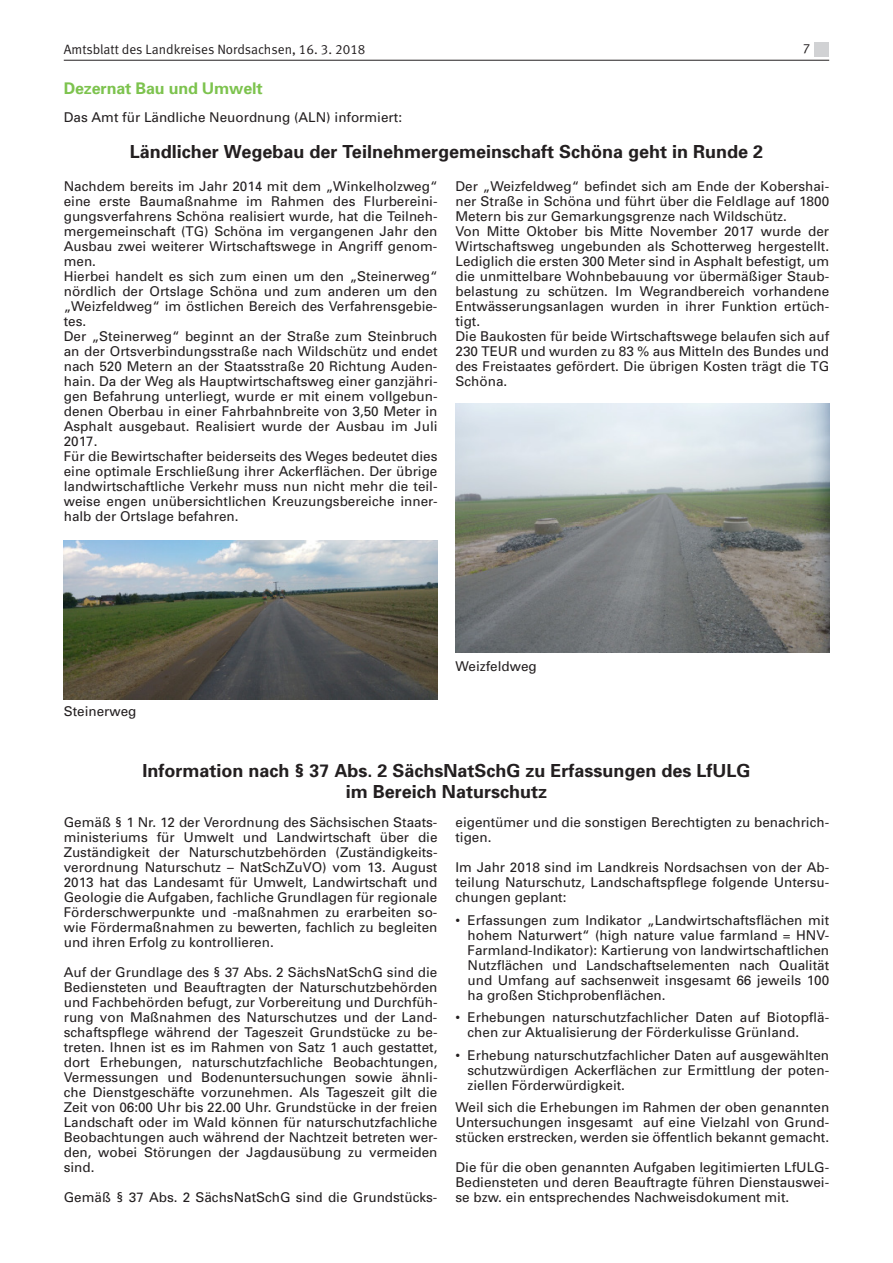
<style>
.page{position:relative;width:893px;height:1263px;background:#fff}
.page>*{position:absolute;margin:0;border:0;box-sizing:border-box;transform-origin:0 0}
.t1{font:700 18px/21px "Univers";color:#231f20;text-align:center}
.t2{font:700 16.05px "Univers";letter-spacing:-.01em;color:#7dc34e}
.t3{font:13.5px/15px "Univers";color:#231f20;text-align:justify}
.t4{font:13.5px "Meta Normal LF";color:#231f20}
</style>
<div class="page">
<hr style="left:64px;top:60px;width:765px;height:1px;background:#231f20">
<div style="left:814px;top:43px;width:15px;height:14px;background:#d1d2d4"></div>
<img style="left:64px;top:541px;width:374px;height:159px">
<img style="left:455px;top:404px;width:374px;height:249px">
<p class="t4" style="left:64px;top:41px;width:303px">Amtsblatt des Landkreises Nordsachsen, 16. 3. 2018</p>
<p class="t4" style="left:803px;top:41px;width:9px">7</p>
<p class="t2" style="left:64px;top:78px;width:200px">Dezernat Bau und Umwelt</p>
<p class="t3" style="left:64px;top:109px;width:340px">Das Amt für Ländliche Neuordnung (ALN) informiert:</p>
<h1 class="t1" style="left:130px;top:140px;width:635px">Ländlicher Wegebau der Teilnehmergemeinschaft Schöna geht in Runde 2</h1>
<p class="t3" style="left:64px;top:179px;width:375px;text-align:left">Nachdem bereits im Jahr 2014 mit dem „Winkelholzweg“ eine erste Baumaßnahme im Rahmen des Flurbereini&shy;gungsverfahrens Schöna realisiert wurde, hat die Teilneh&shy;mergemeinschaft (TG) Schöna im vergangenen Jahr den Ausbau zwei weiterer Wirtschaftswege in Angriff genom&shy;men.<br>Hierbei handelt es sich zum einen um den „Steinerweg“ nördlich der Ortslage Schöna und zum anderen um den „Weizfeldweg“ im östlichen Bereich des Verfahrensgebie&shy;tes.<br>Der „Steinerweg“ beginnt an der Straße zum Steinbruch an der Ortsverbindungsstraße nach Wildschütz und endet nach 520 Metern an der Staatsstraße 20 Richtung Auden&shy;hain. Da der Weg als Hauptwirtschaftsweg einer ganzjähri&shy;gen Befahrung unterliegt, wurde er mit einem vollgebun&shy;denen Oberbau in einer Fahrbahnbreite von 3,50 Meter in Asphalt ausgebaut. Realisiert wurde der Ausbau im Juli 2017.<br>Für die Bewirtschafter beiderseits des Weges bedeutet dies eine optimale Erschließung ihrer Ackerflächen. Der übrige landwirtschaftliche Verkehr muss nun nicht mehr die teil&shy;weise engen unübersichtlichen Kreuzungsbereiche inner&shy;halb der Ortslage befahren.</p>
<p class="t3" style="left:455px;top:179px;width:375px;text-align:left">Der „Weizfeldweg“ befindet sich am Ende der Kobershai&shy;ner Straße in Schöna und führt über die Feldlage auf 1800<br>Metern bis zur Gemarkungsgrenze nach Wildschütz.<br>Von Mitte Oktober bis Mitte November 2017 wurde der Wirtschaftsweg ungebunden als Schotterweg hergestellt.<br>Lediglich die ersten 300 Meter sind in Asphalt befestigt, um die unmittelbare Wohnbebauung vor übermäßiger Staub&shy;belastung zu schützen. Im Wegrandbereich vorhandene Entwässerungsanlagen wurden in ihrer Funktion ertüch&shy;tigt.<br>Die Baukosten für beide Wirtschaftswege belaufen sich auf 230 TEUR und wurden zu 83 % aus Mitteln des Bundes und des Freistaates gefördert. Die übrigen Kosten trägt die TG Schöna.</p>
<p class="t3" style="left:64px;top:704px;width:74px">Steinerweg</p>
<p class="t3" style="left:455px;top:659px;width:83px">Weizfeldweg</p>
<h1 class="t1" style="left:142px;top:759px;width:610px">Information nach § 37 Abs. 2 SächsNatSchG zu Erfassungen des LfULG im Bereich Naturschutz</h1>
<p class="t3" style="left:64px;top:814px;width:375px">Gemäß § 1 Nr. 12 der Verordnung des Sächsischen Staats&shy;ministeriums für Umwelt und Landwirtschaft über die Zuständigkeit der Naturschutzbehörden (Zuständigkeits&shy;verordnung Naturschutz – NatSchZuVO) vom 13. August 2013 hat das Landesamt für Umwelt, Landwirtschaft und Geologie die Aufgaben, fachliche Grundlagen für regionale Förderschwerpunkte und -maßnahmen zu erarbeiten so&shy;wie Fördermaßnahmen zu bewerten, fachlich zu begleiten und ihren Erfolg zu kontrollieren.</p>
<p class="t3" style="left:64px;top:964px;width:375px">Auf der Grundlage des § 37 Abs. 2 SächsNatSchG sind die Bediensteten und Beauftragten der Naturschutzbehörden und Fachbehörden befugt, zur Vorbereitung und Durchfüh&shy;rung von Maßnahmen des Naturschutzes und der Land&shy;schaftspflege während der Tageszeit Grundstücke zu be&shy;treten. Ihnen ist es im Rahmen von Satz 1 auch gestattet, dort Erhebungen, naturschutzfachliche Beobachtungen, Vermessungen und Bodenuntersuchungen sowie ähnli&shy;che Dienstgeschäfte vorzunehmen. Als Tageszeit gilt die Zeit von 06:00 Uhr bis 22.00 Uhr. Grundstücke in der freien Landschaft oder im Wald können für naturschutzfachliche Beobachtungen auch während der Nachtzeit betreten wer&shy;den, wobei Störungen der Jagdausübung zu vermeiden sind.</p>
<p class="t3" style="left:64px;top:1189px;width:375px">Gemäß § 37 Abs. 2 SächsNatSchG sind die Grundstücks-</p>
<p class="t3" style="left:455px;top:814px;width:375px">eigentümer und die sonstigen Berechtigten zu benachrich&shy;tigen.</p>
<p class="t3" style="left:455px;top:859px;width:375px">Im Jahr 2018 sind im Landkreis Nordsachsen von der Ab&shy;teilung Naturschutz, Landschaftspflege folgende Untersu&shy;chungen geplant:</p>
<p class="t3" style="left:467px;top:912px;width:363px;text-indent:-12px">• Erfassungen zum Indikator „Landwirtschaftsflächen mit hohem Naturwert“ (high nature value farmland = HNV-Farmland-Indikator): Kartierung von landwirtschaftlichen Nutzflächen und Landschaftselementen nach Qualität und Umfang auf sachsenweit insgesamt 66 jeweils 100 ha großen Stichprobenflächen.</p>
<p class="t3" style="left:467px;top:1009px;width:363px;text-indent:-12px">• Erhebungen naturschutzfachlicher Daten auf Biotopflä&shy;chen zur Aktualisierung der Förderkulisse Grünland.</p>
<p class="t3" style="left:467px;top:1047px;width:363px;text-indent:-12px">• Erhebung naturschutzfachlicher Daten auf ausgewählten schutzwürdigen Ackerflächen zur Ermittlung der poten&shy;ziellen Förderwürdigkeit.</p>
<p class="t3" style="left:455px;top:1099px;width:375px">Weil sich die Erhebungen im Rahmen der oben genannten Untersuchungen insgesamt auf eine Vielzahl von Grund&shy;stücken erstrecken, werden sie öffentlich bekannt gemacht.</p>
<p class="t3" style="left:455px;top:1159px;width:375px">Die für die oben genannten Aufgaben legitimierten LfULG-Bediensteten und deren Beauftragte führen Dienstauswei&shy;se bzw. ein entsprechendes Nachweisdokument mit.</p>
</div>
